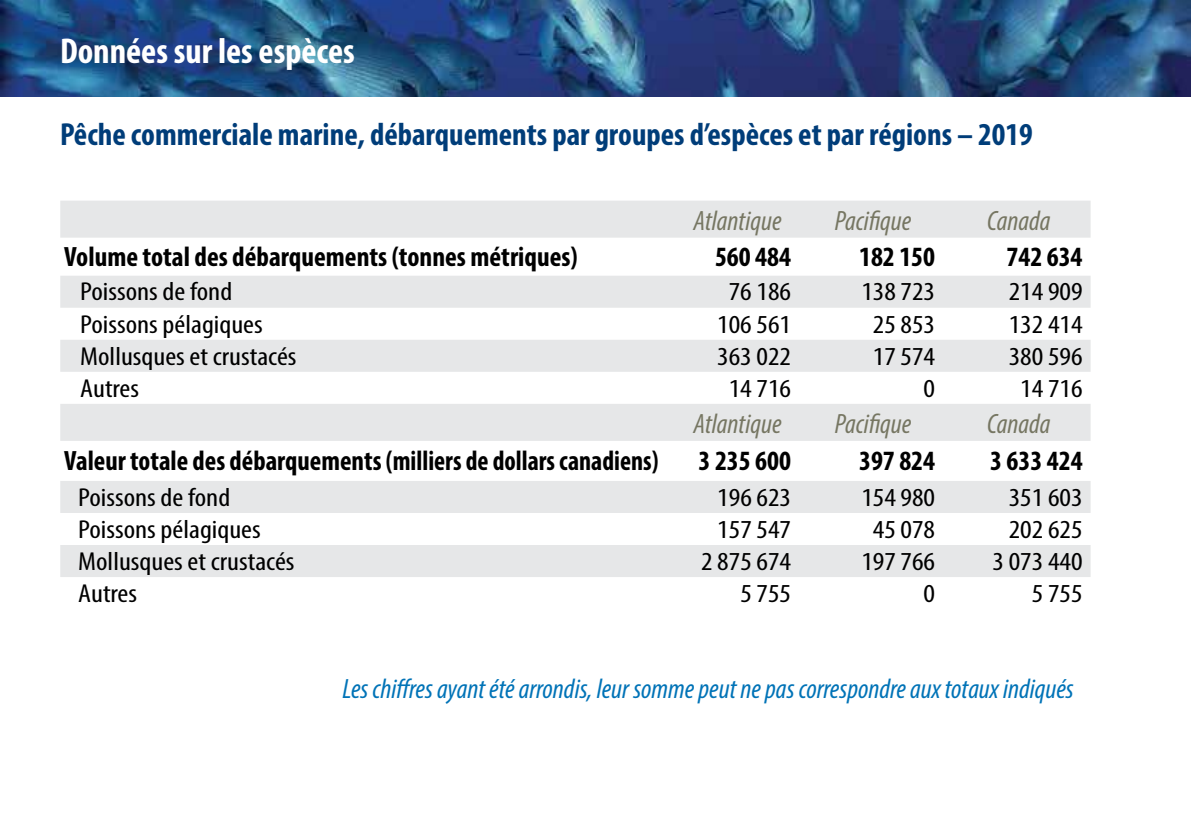
<style>
.page{position:relative;width:1191px;height:840px;background:#fff}
.page>*{position:absolute;margin:0;border:0;box-sizing:border-box;transform-origin:0 0}
.t1{font:700 condensed 36px "Myriad Pro";color:#fff}
.t2{font:700 condensed 32px "Myriad Pro";color:#003d79}
.t3{font:700 condensed 28px "Myriad Pro";color:#000}
.t4{font:italic condensed 28px "Myriad Pro";color:#0073b7}
.t5{font:italic condensed 28px "Myriad Pro";color:#767662}
.t6{font:condensed 26px "Myriad Pro";color:#000;scale:1.15 1}
</style>
<div class="page">
<img style="left:0;top:0;width:1191px;height:96px">
<svg style="left:60px;top:201px;width:1030px;height:375px;fill:#e6e7e8"></svg>
<h1 class="t1" style="left:60px;top:29px;width:296px">Données sur les espèces</h1>
<p class="t2" style="left:60px;top:114px;width:974px">Pêche commerciale marine, débarquements par groupes d’espèces et par régions – 2019</p>
<p class="t5" style="left:693px;top:203px;width:90px">Atlantique</p>
<p class="t5" style="left:835px;top:203px;width:78px">Pacifique</p>
<p class="t5" style="left:987px;top:203px;width:65px">Canada</p>
<p class="t3" style="left:64px;top:239px;width:515px">Volume total des débarquements (tonnes métriques)</p>
<p class="t3" style="left:715px;top:239px;width:78px">560 484</p>
<p class="t3" style="left:859px;top:239px;width:78px">182 150</p>
<p class="t3" style="left:1006px;top:239px;width:78px">742 634</p>
<p class="t6" style="left:80px;top:276px;width:134px">Poissons de fond</p>
<p class="t6" style="left:729px;top:276px;width:56px">76 186</p>
<p class="t6" style="left:861px;top:276px;width:66px">138 723</p>
<p class="t6" style="left:1008px;top:276px;width:66px">214 909</p>
<p class="t6" style="left:80px;top:308px;width:160px">Poissons pélagiques</p>
<p class="t6" style="left:717px;top:308px;width:66px">106 561</p>
<p class="t6" style="left:873px;top:308px;width:56px">25 853</p>
<p class="t6" style="left:1008px;top:308px;width:66px">132 414</p>
<p class="t6" style="left:80px;top:340px;width:190px">Mollusques et crustacés</p>
<p class="t6" style="left:717px;top:340px;width:66px">363 022</p>
<p class="t6" style="left:873px;top:340px;width:56px">17 574</p>
<p class="t6" style="left:1008px;top:340px;width:66px">380 596</p>
<p class="t6" style="left:80px;top:372px;width:53px">Autres</p>
<p class="t6" style="left:729px;top:372px;width:56px">14 716</p>
<p class="t6" style="left:923px;top:372px;width:12px">0</p>
<p class="t6" style="left:1020px;top:372px;width:56px">14 716</p>
<p class="t5" style="left:693px;top:406px;width:90px">Atlantique</p>
<p class="t5" style="left:835px;top:406px;width:78px">Pacifique</p>
<p class="t5" style="left:987px;top:406px;width:65px">Canada</p>
<p class="t3" style="left:64px;top:443px;width:596px">Valeur totale des débarquements (milliers de dollars canadiens)</p>
<p class="t3" style="left:698px;top:443px;width:94px">3 235 600</p>
<p class="t3" style="left:859px;top:443px;width:78px">397 824</p>
<p class="t3" style="left:990px;top:443px;width:94px">3 633 424</p>
<p class="t6" style="left:78px;top:481px;width:134px">Poissons de fond</p>
<p class="t6" style="left:717px;top:481px;width:66px">196 623</p>
<p class="t6" style="left:861px;top:481px;width:66px">154 980</p>
<p class="t6" style="left:1008px;top:481px;width:66px">351 603</p>
<p class="t6" style="left:78px;top:513px;width:160px">Poissons pélagiques</p>
<p class="t6" style="left:717px;top:513px;width:66px">157 547</p>
<p class="t6" style="left:873px;top:513px;width:56px">45 078</p>
<p class="t6" style="left:1008px;top:513px;width:66px">202 625</p>
<p class="t6" style="left:78px;top:545px;width:190px">Mollusques et crustacés</p>
<p class="t6" style="left:701px;top:545px;width:80px">2 875 674</p>
<p class="t6" style="left:861px;top:545px;width:66px">197 766</p>
<p class="t6" style="left:992px;top:545px;width:80px">3 073 440</p>
<p class="t6" style="left:78px;top:577px;width:53px">Autres</p>
<p class="t6" style="left:740px;top:577px;width:46px">5 755</p>
<p class="t6" style="left:923px;top:577px;width:12px">0</p>
<p class="t6" style="left:1031px;top:577px;width:46px">5 755</p>
<p class="t4" style="left:342px;top:671px;width:733px">Les chiffres ayant été arrondis, leur somme peut ne pas correspondre aux totaux indiqués</p>
</div>
